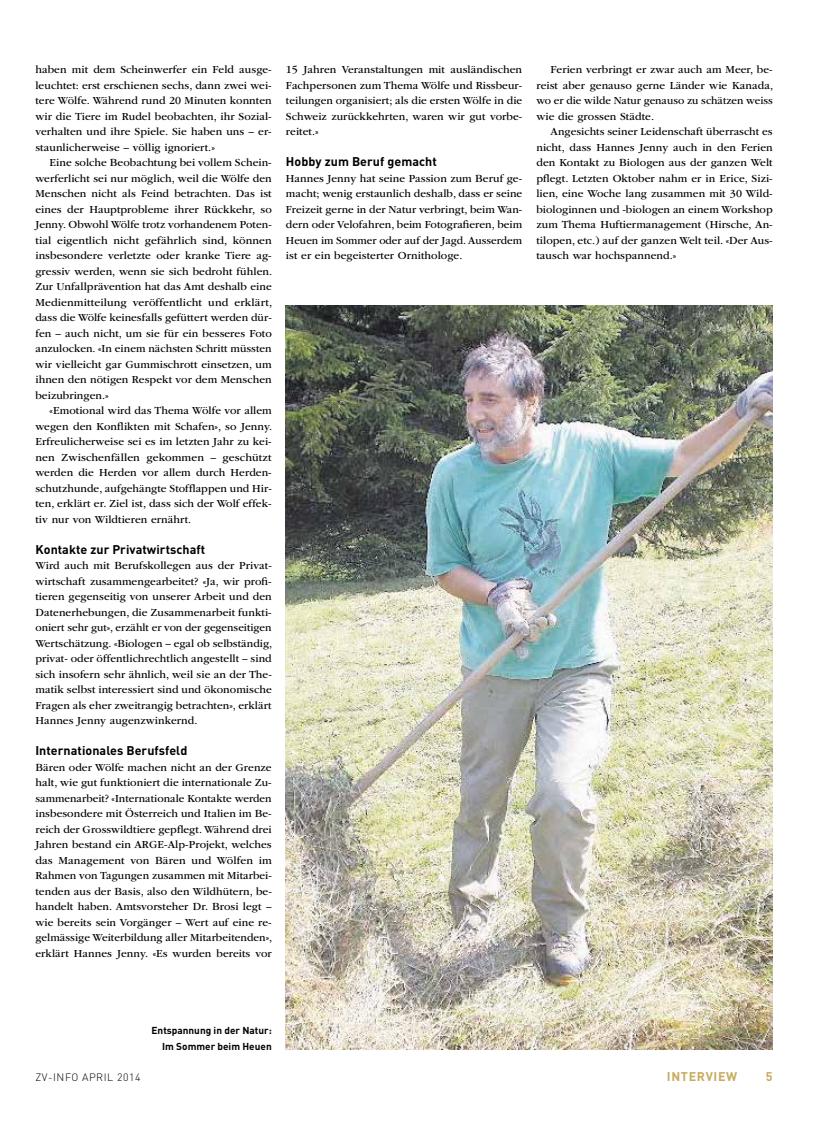
<style>
.page{position:relative;width:833px;height:1134px;background:#fff}
.page>*{position:absolute;margin:0;border:0;box-sizing:border-box;transform-origin:0 0}
.t1{font:700 12.5px "DIN";letter-spacing:.005em;color:#000}
.t2{font:700 12.5px "DIN";color:#c7ac5f}
.t3{font:11.25px/15.5px "ITC Garamond Std";letter-spacing:.005em;color:#000;text-align:justify}
.t4{font:300 10.62px "DIN";letter-spacing:.05em;color:#000}
.t5{font:700 10px/15.5px "DIN";color:#000;text-align:right}
</style>
<div class="page">
<img style="left:286px;top:306px;width:486px;height:744px">
<p class="t3" style="left:35px;top:62px;width:238px">haben mit dem Scheinwerfer ein Feld ausge&shy;leuchtet: erst erschienen sechs, dann zwei wei&shy;tere Wölfe. Während rund 20 Minuten konnten wir die Tiere im Rudel beobachten, ihr Sozial&shy;verhalten und ihre Spiele. Sie haben uns – er&shy;staunlicherweise – völlig ignoriert.»</p>
<p class="t3" style="left:35px;top:155px;width:238px;text-indent:14px">Eine solche Beobachtung bei vollem Schein&shy;werferlicht sei nur möglich, weil die Wölfe den Menschen nicht als Feind betrachten. Das ist eines der Hauptprobleme ihrer Rückkehr, so Jenny. Obwohl Wölfe trotz vorhandenem Poten&shy;tial eigentlich nicht gefährlich sind, können insbesondere verletzte oder kranke Tiere ag&shy;gressiv werden, wenn sie sich bedroht fühlen.<br>Zur Unfallprävention hat das Amt deshalb eine Medienmitteilung veröffentlicht und erklärt, dass die Wölfe keinesfalls gefüttert werden dür&shy;fen – auch nicht, um sie für ein besseres Foto anzulocken. «In einem nächsten Schritt müssten wir vielleicht gar Gummischrott einsetzen, um ihnen den nötigen Respekt vor dem Menschen beizubringen.»</p>
<p class="t3" style="left:35px;top:403px;width:238px;text-indent:14px">«Emotional wird das Thema Wölfe vor allem wegen den Konflikten mit Schafen», so Jenny.<br>Erfreulicherweise sei es im letzten Jahr zu kei&shy;nen Zwischenfällen gekommen – geschützt werden die Herden vor allem durch Herden&shy;schutzhunde, aufgehängte Stofflappen und Hir&shy;ten, erklärt er. Ziel ist, dass sich der Wolf effek&shy;tiv nur von Wildtieren ernährt.</p>
<p class="t1" style="left:35px;top:541px;width:171px">Kontakte zur Privatwirtschaft</p>
<p class="t3" style="left:35px;top:558px;width:238px">Wird auch mit Berufskollegen aus der Privat&shy;wirtschaft zusammengearbeitet? «Ja, wir profi&shy;tieren gegenseitig von unserer Arbeit und den Datenerhebungen, die Zusammenarbeit funkti&shy;oniert sehr gut», erzählt er von der gegenseitigen Wertschätzung. «Biologen – egal ob selbständig, privat- oder öffentlichrechtlich angestellt – sind sich insofern sehr ähnlich, weil sie an der The&shy;matik selbst interessiert sind und ökonomische Fragen als eher zweitrangig betrachten», erklärt Hannes Jenny augenzwinkernd.</p>
<p class="t1" style="left:35px;top:742px;width:153px">Internationales Berufsfeld</p>
<p class="t3" style="left:35px;top:759px;width:238px">Bären oder Wölfe machen nicht an der Grenze halt, wie gut funktioniert die internationale Zu&shy;sammenarbeit? «Internationale Kontakte werden insbesondere mit Österreich und Italien im Be&shy;reich der Grosswildtiere gepflegt. Während drei Jahren bestand ein ARGE-Alp-Projekt, welches das Management von Bären und Wölfen im Rahmen von Tagungen zusammen mit Mitarbei&shy;tenden aus der Basis, also den Wildhütern, be&shy;handelt haben. Amtsvorsteher Dr. Brosi legt – wie bereits sein Vorgänger – Wert auf eine re&shy;gelmässige Weiterbildung aller Mitarbeitenden», erklärt Hannes Jenny. «Es wurden bereits vor</p>
<p class="t3" style="left:286px;top:62px;width:238px">15 Jahren Veranstaltungen mit ausländischen Fachpersonen zum Thema Wölfe und Rissbeur&shy;teilungen organisiert; als die ersten Wölfe in die Schweiz zurückkehrten, waren wir gut vorbe&shy;reitet.»</p>
<p class="t1" style="left:286px;top:153px;width:152px">Hobby zum Beruf gemacht</p>
<p class="t3" style="left:286px;top:170px;width:238px">Hannes Jenny hat seine Passion zum Beruf ge&shy;macht; wenig erstaunlich deshalb, dass er seine Freizeit gerne in der Natur verbringt, beim Wan&shy;dern oder Velofahren, beim Fotografieren, beim Heuen im Sommer oder auf der Jagd. Ausserdem ist er ein begeisterter Ornithologe.</p>
<p class="t3" style="left:536px;top:62px;width:238px;text-indent:14px">Ferien verbringt er zwar auch am Meer, be&shy;reist aber genauso gerne Länder wie Kanada, wo er die wilde Natur genauso zu schätzen weiss wie die grossen Städte.</p>
<p class="t3" style="left:536px;top:124px;width:238px;text-indent:14px">Angesichts seiner Leidenschaft überrascht es nicht, dass Hannes Jenny auch in den Ferien den Kontakt zu Biologen aus der ganzen Welt pflegt. Letzten Oktober nahm er in Erice, Sizi&shy;lien, eine Woche lang zusammen mit 30 Wild&shy;biologinnen und -biologen an einem Workshop zum Thema Huftiermanagement (Hirsche, An&shy;tilopen, etc.) auf der ganzen Welt teil. «Der Aus&shy;tausch war hochspannend.»</p>
<p class="t5" style="left:152px;top:1022px;width:122px">Entspannung in der Natur:<br>Im Sommer beim Heuen</p>
<p class="t4" style="left:35px;top:1070px;width:107px">ZV-INFO Apri l 2014</p>
<p class="t2" style="left:667px;top:1068px;width:48px">INterview</p>
<p class="t2" style="left:766px;top:1068px;width:8px">5</p>
</div>
